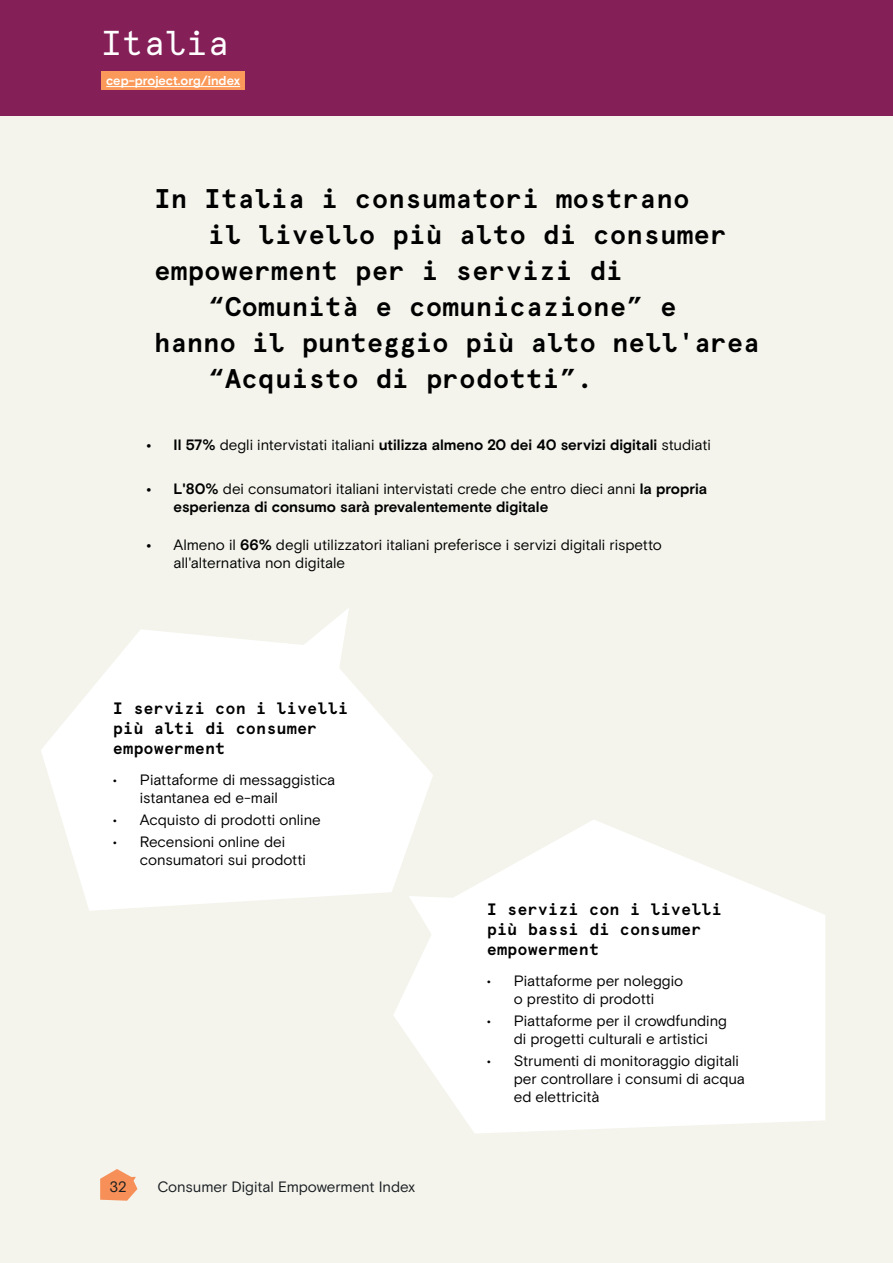
<style>
.page{position:relative;width:893px;height:1263px;background:#f4f4ed}
.page>*{position:absolute;margin:0;border:0;box-sizing:border-box;transform-origin:0 0}
.t1{font:34.5px "Apercu Mono Pro";color:#fff}
.t2{font:700 27px "Apercu Mono Pro";color:#000}
.t3{font:700 16.5px/19.8px "Apercu Mono Pro";color:#000}
.t4{font:15px/18px "Basis Grotesque Pro";color:#000}
.t5{font:700 15px/18px "Basis Grotesque Pro";color:#000}
.t6{font:15px "Basis Grotesque Pro";letter-spacing:-.005em;color:#181d20}
.t7{font:700 12.9px "Basis Grotesque Pro";color:#fff}
.s1{font-weight:400}
.s2{font-weight:700}
</style>
<div class="page">
<svg style="left:100px;top:1169px;width:37px;height:32px"></svg>
<div style="left:0;top:0;width:893px;height:115px;background:#841f58"></div>
<div style="left:101px;top:71px;width:143px;height:19px;background:#fa9959"></div>
<hr style="left:106px;top:86px;width:134px;height:1px;background:#fff">
<svg style="left:394px;top:820px;width:431px;height:313px;fill:#fff"></svg>
<svg style="left:41px;top:608px;width:392px;height:303px;fill:#fff"></svg>
<h1 class="t1" style="left:101px;top:17px;width:130px">Italia</h1>
<p class="t7" style="left:106px;top:73px;width:135px">cep-project.org/index</p>
<h2 class="t2" style="left:154px;top:177px;width:537px">In Italia i consumatori mostrano</h2>
<h2 class="t2" style="left:208px;top:213px;width:520px">il livello più alto di consumer</h2>
<h2 class="t2" style="left:154px;top:249px;width:470px">empowerment per i servizi di</h2>
<h2 class="t2" style="left:208px;top:285px;width:470px">“Comunità e comunicazione” e</h2>
<h2 class="t2" style="left:154px;top:321px;width:607px">hanno il punteggio più alto nell'area</h2>
<h2 class="t2" style="left:208px;top:357px;width:387px">“Acquisto di prodotti”.</h2>
<p class="t5" style="left:147px;top:436px;width:566px">• Il 57% <span class="s1">degli intervistati italiani</span> utilizza almeno 20 dei 40 servizi digitali <span class="s1">studiati</span></p>
<p class="t5" style="left:174px;top:480px;width:535px;text-indent:-27px">• L'80% <span class="s1">dei consumatori italiani intervistati crede che entro dieci anni</span> la propria esperienza di consumo sarà prevalentemente digitale</p>
<p class="t4" style="left:174px;top:536px;width:490px;text-indent:-27px"><span class="s2">•</span> Almeno il <span class="s2">66%</span> degli utilizzatori italiani preferisce i servizi digitali rispetto all'alternativa non digitale</p>
<p class="t3" style="left:113px;top:697px;width:237px">I servizi con i livelli più alti di consumer empowerment</p>
<p class="t4" style="left:140px;top:771px;width:197px;text-indent:-27px">• Piattaforme di messaggistica istantanea ed e-mail</p>
<p class="t4" style="left:113px;top:811px;width:209px">• Acquisto di prodotti online</p>
<p class="t4" style="left:140px;top:833px;width:167px;text-indent:-27px">• Recensioni online dei consumatori sui prodotti</p>
<p class="t6" style="left:109px;top:1178px;width:19px">32</p>
<p class="t6" style="left:157px;top:1178px;width:259px">Consumer Digital Empowerment Index</p>
<p class="t3" style="left:487px;top:898px;width:237px">I servizi con i livelli più bassi di consumer empowerment</p>
<p class="t4" style="left:487px;top:972px;width:198px;text-align:center">• Piattaforme per noleggio o prestito di prodotti</p>
<p class="t4" style="left:487px;top:1012px;width:242px;text-align:center">• Piattaforme per il crowdfunding di progetti culturali e artistici</p>
<p class="t4" style="left:514px;top:1052px;width:233px;text-indent:-27px">• Strumenti di monitoraggio digitali per controllare i consumi di acqua ed elettricità</p>
</div>
